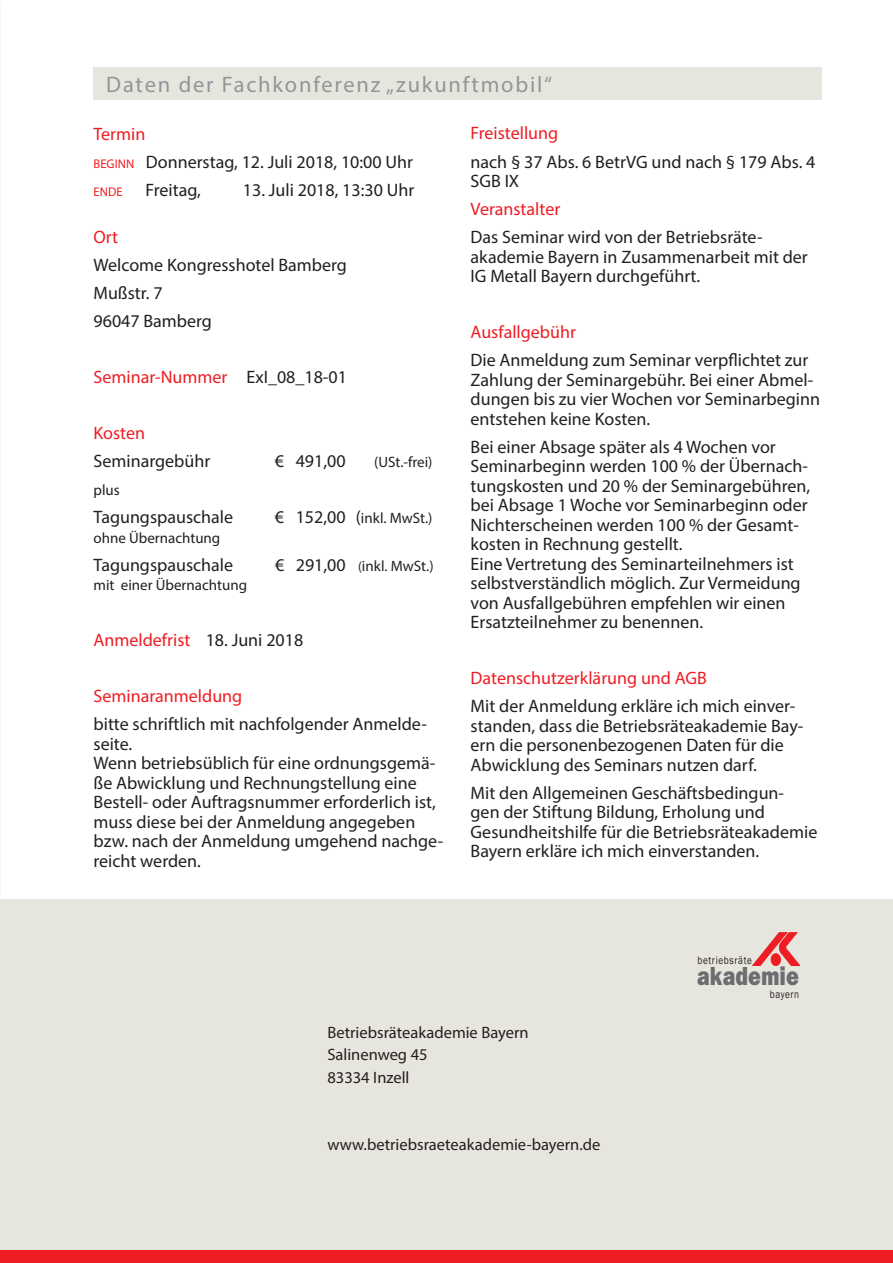
<style>
.page{position:relative;width:893px;height:1263px;background:#fff}
.page>*{position:absolute;margin:0;border:0;box-sizing:border-box;transform-origin:0 0}
.t1{font:800 27px "Franklin Gothic";color:#6c6d70;scale:.81 1}
.t2{font:22.5px "Myriad Pro";letter-spacing:.08em;color:#939598}
.t3{font:18px/19.5px "Myriad Pro";color:#231f20}
.t4{font:18px "Myriad Pro";color:#ee1d23}
.t5{font:16.5px/22.5px "Myriad Pro";color:#231f20}
.t6{font:15px "Myriad Pro";color:#231f20}
.t7{font:12.6px "Myriad Pro";color:#ee1d23}
.t8{font:11.4px "Franklin Gothic";letter-spacing:.07em;color:#231f20;scale:.81 1}
.s1{color:#ee1d23}
.s2{font-size:12.6px;color:#ee1d23}
.s3{color:#231f20}
.s4{font-size:18px}
.s5{font-size:13.5px}
</style>
<div class="page">
<div style="left:0;top:899px;width:893px;height:364px;background:#e7e6de"></div>
<div style="left:0;top:1250px;width:893px;height:13px;background:#ee1d23"></div>
<svg style="left:752px;top:932px;width:48px;height:34px"></svg>
<div style="left:771px;top:954px;width:9px;height:11px;background:#ee1d23;border-radius:50%"></div>
<div style="left:771px;top:953px;width:10px;height:12px;border:1px solid #ee1d23;border-radius:50%"></div>
<div style="left:94px;top:67px;width:728px;height:32px;background:#e7e6de"></div>
<p class="t2" style="left:106px;top:70px;width:447px">Daten der Fachkonferenz „zukunftmobil“</p>
<p class="t3" style="left:94px;top:119px;width:321px;line-height:28px"><span class="s1">Termin<br></span><span class="s2">BEGINN</span> Donnerstag, 12. Juli 2018, 10:00 Uhr</p>
<p class="t7" style="left:94px;top:184px;width:31px">ENDE</p>
<p class="t3" style="left:146px;top:179px;width:57px">Freitag,</p>
<p class="t3" style="left:243px;top:179px;width:173px">13. Juli 2018, 13:30 Uhr</p>
<p class="t4" style="left:94px;top:226px;width:26px">Ort</p>
<p class="t3" style="left:94px;top:251px;width:255px;line-height:28px">Welcome Kongresshotel Bamberg<br>Mußstr. 7<br>96047 Bamberg</p>
<p class="t4" style="left:94px;top:366px;width:255px">Seminar-Nummer <span class="s3">ExI_08_18-01</span></p>
<p class="t4" style="left:471px;top:122px;width:89px">Freistellung</p>
<p class="t3" style="left:471px;top:151px;width:346px">nach § 37 Abs. 6 BetrVG und nach § 179 Abs. 4<br>SGB IX</p>
<p class="t4" style="left:471px;top:198px;width:91px">Veranstalter</p>
<p class="t3" style="left:471px;top:227px;width:339px">Das Seminar wird von der Betriebsräte&shy;akademie Bayern in Zusammenarbeit mit der<br>IG Metall Bayern durchgeführt.</p>
<p class="t4" style="left:471px;top:321px;width:107px">Ausfallgebühr</p>
<p class="t3" style="left:471px;top:350px;width:351px">Die Anmeldung zum Seminar verpflichtet zur Zahlung der Seminargebühr. Bei einer Abmel&shy;dungen bis zu vier Wochen vor Seminarbeginn entstehen keine Kosten.</p>
<p class="t3" style="left:471px;top:436px;width:341px">Bei einer Absage später als 4 Wochen vor Seminarbeginn werden 100 % der Übernach&shy;tungskosten und 20 % der Seminargebühren, bei Absage 1 Woche vor Seminarbeginn oder Nichterscheinen werden 100 % der Gesamt&shy;kosten in Rechnung gestellt.<br>Eine Vertretung des Seminarteilnehmers ist selbstverständlich möglich. Zur Vermeidung von Ausfallgebühren empfehlen wir einen Ersatzteilnehmer zu benennen.</p>
<p class="t4" style="left:94px;top:422px;width:53px">Kosten</p>
<p class="t3" style="left:94px;top:451px;width:118px">Seminargebühr</p>
<p class="t3" style="left:275px;top:451px;width:72px">€ 491,00</p>
<p class="t6" style="left:374px;top:453px;width:60px">(USt.-frei)</p>
<p class="t6" style="left:94px;top:481px;width:28px">plus</p>
<p class="t3" style="left:94px;top:507px;width:141px">Tagungspauschale</p>
<p class="t6" style="left:275px;top:509px;width:159px"><span class="s4">€ 152,00 (</span>inkl. MwSt.)</p>
<p class="t6" style="left:94px;top:528px;width:128px">ohne Übernachtung</p>
<p class="t3" style="left:94px;top:554px;width:141px">Tagungspauschale</p>
<p class="t6" style="left:275px;top:556px;width:160px"><span class="s4">€ 291,00</span> <span class="s5">(</span>inkl. MwSt.)</p>
<p class="t6" style="left:94px;top:576px;width:155px">mit einer Übernachtung</p>
<p class="t4" style="left:94px;top:629px;width:211px">Anmeldefrist <span class="s3">18. Juni 2018</span></p>
<p class="t4" style="left:94px;top:685px;width:150px">Seminaranmeldung</p>
<p class="t3" style="left:94px;top:714px;width:351px">bitte schriftlich mit nachfolgender Anmelde&shy;seite.<br>Wenn betriebsüblich für eine ordnungsgemä&shy;ße Abwicklung und Rechnungstellung eine Bestell- oder Auftragsnummer erforderlich ist, muss diese bei der Anmeldung angegeben bzw. nach der Anmeldung umgehend nachge&shy;reicht werden.</p>
<p class="t4" style="left:471px;top:667px;width:238px">Datenschutzerklärung und AGB</p>
<p class="t3" style="left:471px;top:696px;width:334px">Mit der Anmeldung erkläre ich mich einver&shy;standen, dass die Betriebsräteakademie Bay&shy;ern die personenbezogenen Daten für die Abwicklung des Seminars nutzen darf.</p>
<p class="t3" style="left:471px;top:782px;width:348px">Mit den Allgemeinen Geschäftsbedingun&shy;gen der Stiftung Bildung, Erholung und Gesundheitshilfe für die Betriebsräteakademie Bayern erkläre ich mich einverstanden.</p>
<p class="t8" style="left:697px;top:953px;width:69px">betriebsräte</p>
<h1 class="t1" style="left:697px;top:958px;width:127px">akademie</h1>
<p class="t8" style="left:770px;top:987px;width:38px">bayern</p>
<p class="t5" style="left:327px;top:1020px;width:203px">Betriebsräteakademie Bayern<br>Salinenweg 45<br>83334 Inzell</p>
<p class="t5" style="left:327px;top:1133px;width:275px">www.betriebsraeteakademie-bayern.de</p>
</div>
